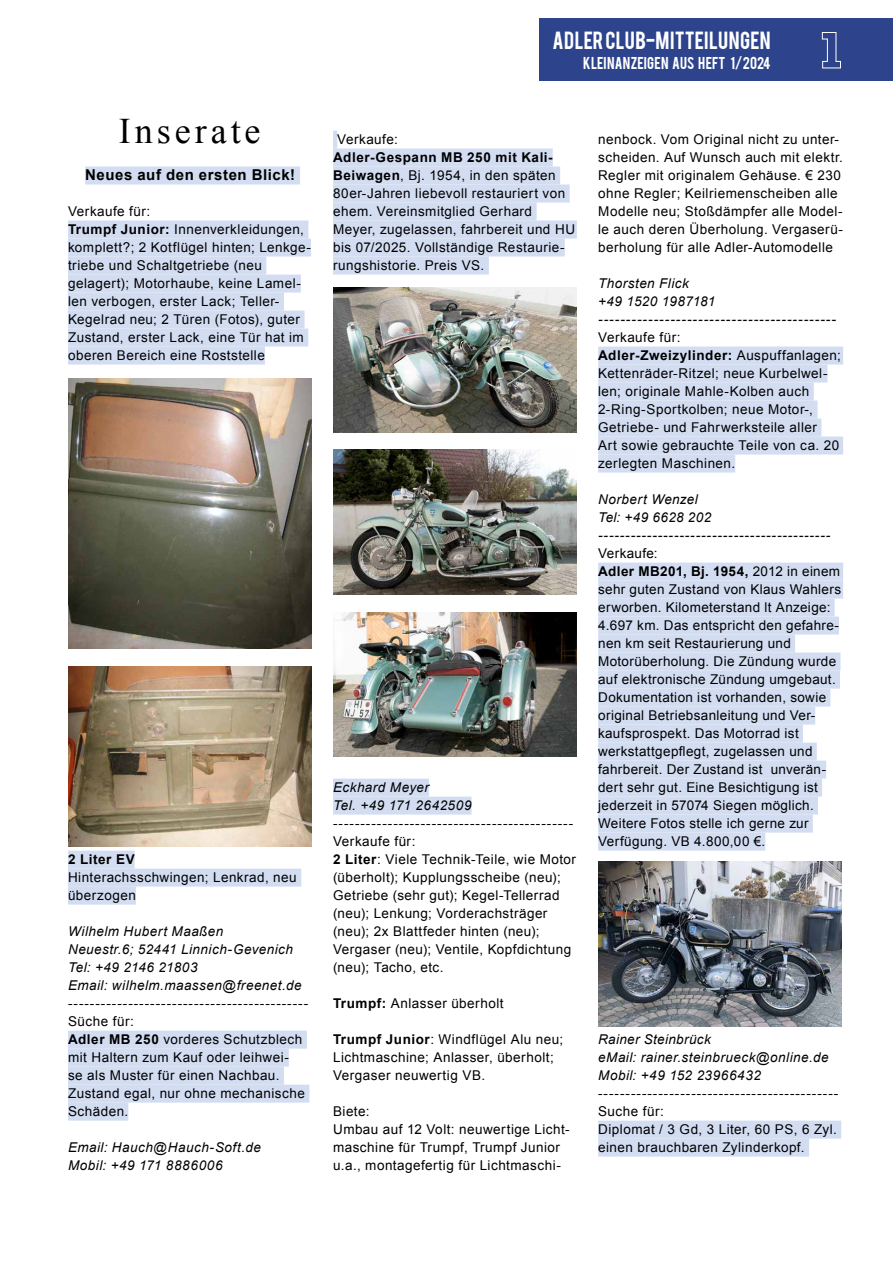
<style>
.page{position:relative;width:893px;height:1263px;background:#fff}
.page>*{position:absolute;margin:0;border:0;box-sizing:border-box;transform-origin:0 0}
.t1{font:700 50.7px "Rockwell";color:#2f438c}
.t2{font:36px "Times New Roman";letter-spacing:.11em;color:#000}
.t3{font:19.5px "Bebas";letter-spacing:.015em;color:#fff}
.t4{font:700 15px "Arial";letter-spacing:.035em;color:#000}
.t5{font:13.5px/18px "Arial";letter-spacing:.035em;color:#000}
.t6{font:italic 13.5px/18px "Arial";letter-spacing:.035em;color:#000}
.t7{font:13.5px "Bebas";letter-spacing:.02em;color:#fff}
.t8{font:700 13.5px "Arial";letter-spacing:.045em;color:#000}
.s1{font-weight:700}
</style>
<div class="page">
<hr style="left:333px;top:131px;width:4px;height:18px;background:#d3ddf2">
<div style="left:333px;top:149px;width:220px;height:18px;background:#d3ddf2"></div>
<div style="left:333px;top:167px;width:227px;height:18px;background:#d3ddf2"></div>
<div style="left:333px;top:185px;width:237px;height:18px;background:#d3ddf2"></div>
<div style="left:333px;top:203px;width:204px;height:18px;background:#d3ddf2"></div>
<div style="left:333px;top:221px;width:244px;height:18px;background:#d3ddf2"></div>
<div style="left:333px;top:239px;width:232px;height:18px;background:#d3ddf2"></div>
<div style="left:333px;top:257px;width:156px;height:18px;background:#d3ddf2"></div>
<div style="left:333px;top:779px;width:96px;height:18px;background:#d3ddf2"></div>
<div style="left:333px;top:797px;width:138px;height:18px;background:#d3ddf2"></div>
<img style="left:333px;top:287px;width:244px;height:145px">
<img style="left:333px;top:449px;width:244px;height:145px">
<img style="left:333px;top:612px;width:244px;height:144px">
<div style="left:598px;top:347px;width:245px;height:18px;background:#d3ddf2"></div>
<div style="left:598px;top:365px;width:229px;height:18px;background:#d3ddf2"></div>
<div style="left:598px;top:383px;width:216px;height:18px;background:#d3ddf2"></div>
<div style="left:598px;top:401px;width:219px;height:18px;background:#d3ddf2"></div>
<div style="left:598px;top:419px;width:223px;height:18px;background:#d3ddf2"></div>
<div style="left:598px;top:437px;width:245px;height:18px;background:#d3ddf2"></div>
<div style="left:598px;top:455px;width:137px;height:18px;background:#d3ddf2"></div>
<div style="left:598px;top:563px;width:245px;height:18px;background:#d3ddf2"></div>
<div style="left:598px;top:581px;width:245px;height:18px;background:#d3ddf2"></div>
<div style="left:598px;top:599px;width:237px;height:18px;background:#d3ddf2"></div>
<div style="left:598px;top:617px;width:241px;height:18px;background:#d3ddf2"></div>
<div style="left:598px;top:635px;width:197px;height:18px;background:#d3ddf2"></div>
<div style="left:598px;top:653px;width:242px;height:18px;background:#d3ddf2"></div>
<div style="left:598px;top:671px;width:242px;height:18px;background:#d3ddf2"></div>
<div style="left:598px;top:689px;width:232px;height:18px;background:#d3ddf2"></div>
<div style="left:598px;top:707px;width:217px;height:18px;background:#d3ddf2"></div>
<div style="left:598px;top:725px;width:205px;height:18px;background:#d3ddf2"></div>
<div style="left:598px;top:743px;width:219px;height:18px;background:#d3ddf2"></div>
<div style="left:598px;top:761px;width:228px;height:18px;background:#d3ddf2"></div>
<div style="left:598px;top:779px;width:224px;height:18px;background:#d3ddf2"></div>
<div style="left:598px;top:797px;width:220px;height:18px;background:#d3ddf2"></div>
<div style="left:598px;top:815px;width:215px;height:18px;background:#d3ddf2"></div>
<div style="left:598px;top:833px;width:167px;height:18px;background:#d3ddf2"></div>
<div style="left:598px;top:1121px;width:243px;height:18px;background:#d3ddf2"></div>
<div style="left:598px;top:1139px;width:211px;height:18px;background:#d3ddf2"></div>
<img style="left:598px;top:862px;width:244px;height:164px">
<div style="left:85px;top:167px;width:215px;height:18px;background:#d3ddf2"></div>
<div style="left:68px;top:221px;width:240px;height:18px;background:#d3ddf2"></div>
<div style="left:68px;top:239px;width:243px;height:18px;background:#d3ddf2"></div>
<div style="left:68px;top:257px;width:198px;height:18px;background:#d3ddf2"></div>
<div style="left:68px;top:275px;width:233px;height:18px;background:#d3ddf2"></div>
<div style="left:68px;top:293px;width:216px;height:18px;background:#d3ddf2"></div>
<div style="left:68px;top:311px;width:237px;height:18px;background:#d3ddf2"></div>
<div style="left:68px;top:329px;width:240px;height:18px;background:#d3ddf2"></div>
<div style="left:68px;top:347px;width:197px;height:18px;background:#d3ddf2"></div>
<div style="left:68px;top:851px;width:67px;height:18px;background:#d3ddf2"></div>
<div style="left:68px;top:869px;width:233px;height:18px;background:#d3ddf2"></div>
<div style="left:68px;top:887px;width:68px;height:18px;background:#d3ddf2"></div>
<div style="left:68px;top:1031px;width:239px;height:18px;background:#d3ddf2"></div>
<div style="left:68px;top:1049px;width:221px;height:18px;background:#d3ddf2"></div>
<div style="left:68px;top:1067px;width:216px;height:18px;background:#d3ddf2"></div>
<div style="left:68px;top:1085px;width:241px;height:18px;background:#d3ddf2"></div>
<div style="left:68px;top:1103px;width:60px;height:18px;background:#d3ddf2"></div>
<img style="left:68px;top:378px;width:244px;height:270px">
<img style="left:68px;top:666px;width:244px;height:180px">
<div style="left:539px;top:18px;width:354px;height:63px;background:#2d448c"></div>
<svg style="left:821px;top:32px;width:20px;height:37px"></svg>
<h2 class="t2" style="left:119px;top:107px;width:143px">Inserate</h2>
<p class="t4" style="left:85px;top:165px;width:211px">Neues auf den ersten Blick!</p>
<p class="t5" style="left:68px;top:202px;width:244px">Verkaufe für:<br><span class="s1">Trumpf Junior:</span> Innenverkleidungen, komplett?; 2 Kotflügel hinten; Lenkge&shy;triebe und Schaltgetriebe (neu gelagert); Motorhaube, keine Lamel&shy;len verbogen, erster Lack; Teller-Kegelrad neu; 2 Türen (Fotos), guter Zustand, erster Lack, eine Tür hat im oberen Bereich eine Roststelle</p>
<p class="t8" style="left:68px;top:850px;width:68px">2 Liter EV</p>
<p class="t5" style="left:68px;top:868px;width:230px">Hinterachsschwingen; Lenkrad, neu überzogen</p>
<p class="t6" style="left:68px;top:922px;width:235px">Wilhelm Hubert Maaßen<br>Neuestr.6; 52441 Linnich-Gevenich<br>Tel: +49 2146 21803<br>Email: wilhelm.maassen@freenet.de</p>
<p class="t5" style="left:68px;top:994px;width:242px">--------------------------------------------<br>Süche für:<br><span class="s1">Adler MB 250</span> vorderes Schutzblech mit Haltern zum Kauf oder leihwei-<br>se als Muster für einen Nachbau.<br>Zustand egal, nur ohne mechanische<br>Schäden.</p>
<p class="t6" style="left:68px;top:1138px;width:195px">Email: Hauch@Hauch-Soft.de<br>Mobil: +49 171 8886006</p>
<h3 class="t3" style="left:553px;top:26px;width:220px">ADLER CLUB-MITTEILUNGEN</h3>
<p class="t7" style="left:583px;top:53px;width:189px">KLEINANZEIGEN AUS HEFT 1/2024</p>
<h1 class="t1" style="left:817px;top:20px;width:29px">1</h1>
<p class="t5" style="left:337px;top:130px;width:62px">Verkaufe:</p>
<p class="t5" style="left:333px;top:148px;width:243px"><span class="s1">Adler-Gespann MB 250 mit Kali-Beiwagen</span>, Bj. 1954, in den späten 80er-Jahren liebevoll restauriert von ehem. Vereinsmitglied Gerhard Meyer, zugelassen, fahrbereit und HU bis 07/2025. Vollständige Restaurie&shy;rungshistorie. Preis VS.</p>
<p class="t6" style="left:333px;top:778px;width:140px">Eckhard Meyer<br>Tel. +49 171 2642509</p>
<p class="t5" style="left:333px;top:814px;width:245px">-------------------------------------------- Verkaufe für:<br><span class="s1">2 Liter</span>: Viele Technik-Teile, wie Motor (überholt); Kupplungsscheibe (neu); Getriebe (sehr gut); Kegel-Tellerrad (neu); Lenkung; Vorderachsträger (neu); 2x Blattfeder hinten (neu); Vergaser (neu); Ventile, Kopfdichtung (neu); Tacho, etc.</p>
<p class="t5" style="left:333px;top:994px;width:172px"><span class="s1">Trumpf:</span> Anlasser überholt</p>
<p class="t5" style="left:333px;top:1030px;width:232px"><span class="s1">Trumpf Junior</span>: Windflügel Alu neu;<br>Lichtmaschine; Anlasser, überholt;<br>Vergaser neuwertig VB.</p>
<p class="t5" style="left:333px;top:1102px;width:238px">Biete:<br>Umbau auf 12 Volt: neuwertige Licht&shy;maschine für Trumpf, Trumpf Junior u.a., montagefertig für Lichtmaschi-</p>
<p class="t5" style="left:598px;top:130px;width:246px">nenbock. Vom Original nicht zu unter&shy;scheiden. Auf Wunsch auch mit elektr.<br>Regler mit originalem Gehäuse. € 230 ohne Regler; Keilriemenscheiben alle Modelle neu; Stoßdämpfer alle Model&shy;le auch deren Überholung. Vergaserü&shy;berholung für alle Adler-Automodelle</p>
<p class="t6" style="left:598px;top:274px;width:239px">Thorsten Flick<br>+49 1520 1987181 -------------------------------------------</p>
<p class="t5" style="left:598px;top:328px;width:244px">Verkaufe für:<br><span class="s1">Adler-Zweizylinder:</span> Auspuffanlagen;<br>Kettenräder-Ritzel; neue Kurbelwel&shy;len; originale Mahle-Kolben auch<br>2-Ring-Sportkolben; neue Motor-,<br>Getriebe- und Fahrwerksteile aller<br>Art sowie gebrauchte Teile von ca. 20 zerlegten Maschinen.</p>
<p class="t6" style="left:598px;top:490px;width:234px">Norbert Wenzel<br>Tel: +49 6628 202 -------------------------------------------</p>
<p class="t5" style="left:598px;top:544px;width:244px">Verkaufe:<br><span class="s1">Adler MB201, Bj. 1954,</span> 2012 in einem sehr guten Zustand von Klaus Wahlers erworben. Kilometerstand lt Anzeige:<br>4.697 km. Das entspricht den gefahre&shy;nen km seit Restaurierung und Motorüberholung. Die Zündung wurde auf elektronische Zündung umgebaut.<br>Dokumentation ist vorhanden, sowie original Betriebsanleitung und Ver&shy;kaufsprospekt. Das Motorrad ist werkstattgepflegt, zugelassen und fahrbereit. Der Zustand ist unverän&shy;dert sehr gut. Eine Besichtigung ist jederzeit in 57074 Siegen möglich.<br>Weitere Fotos stelle ich gerne zur Verfügung. VB 4.800,00 €.</p>
<p class="t6" style="left:598px;top:1030px;width:232px">Rainer Steinbrück<br>eMail: rainer.steinbrueck@online.de<br>Mobil: +49 152 23966432</p>
<p class="t5" style="left:598px;top:1084px;width:242px">-------------------------------------------- Suche für:<br>Diplomat / 3 Gd, 3 Liter, 60 PS, 6 Zyl. einen brauchbaren Zylinderkopf.</p>
</div>
